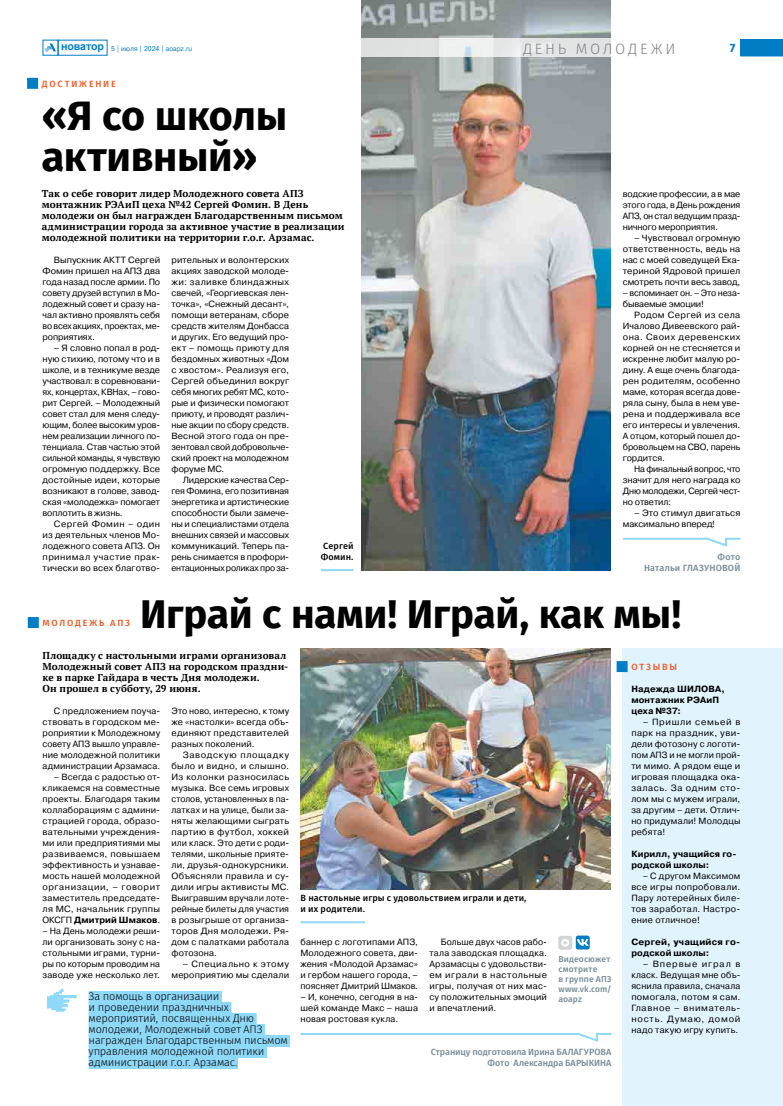
<style>
.page{position:relative;width:783px;height:1106px;background:#fff}
.page>*{position:absolute;margin:0;border:0;box-sizing:border-box;transform-origin:0 0}
.t1{font:700 41px/41px "Fira Sans OT";letter-spacing:-.01em;color:#000}
.t2{font:700 40px "Fira Sans OT";letter-spacing:-.005em;color:#000}
.t3{font:15px "Fira Sans OT Light";letter-spacing:.18em;color:#808285}
.t4{font:700 12px "Fira Sans OT";color:#007dc5}
.t5{font:11px/11px "Fira Sans OT Light";letter-spacing:-.01em;color:#000}
.t6{font:700 10px/11px "PT Serif";letter-spacing:.015em;color:#000}
.t7{font:9px/11px "Pragmatica";letter-spacing:.01em;color:#000;text-align:justify}
.t8{font:700 9px/11px "Pragmatica";letter-spacing:.015em;color:#000}
.t9{font:9px/11px "Fira Sans OT Medium";letter-spacing:.01em;color:#000}
.t10{font:9px/11px "Fira Sans OT Medium";letter-spacing:.005em;color:#748a96;text-align:right}
.t11{font:9px/11px "Pragmatica";letter-spacing:-.015em;color:#000}
.t12{font:9px "Fira Sans OT Medium";letter-spacing:.205em;color:#f15822}
.t13{font:9px/11px "Fira Sans OT Medium";letter-spacing:.025em;color:#748a96;text-align:right}
.t14{font:8.5px/10px "Fira Sans OT Medium";letter-spacing:.015em;color:#748a96}
.t15{font:7px "Pragmatica";letter-spacing:.01em;color:#007dc5;scale:.93 1}
.s1{font-family:"Arial";font-weight:700;font-size:10.6px}
.s2{font-weight:700}
</style>
<div class="page">
<img style="left:361px;top:0;width:249px;height:571px">
<svg style="left:27px;top:78px;width:12px;height:11px"></svg>
<svg style="left:28px;top:617px;width:11px;height:11px"></svg>
<div style="left:622px;top:649px;width:160px;height:457px;background:#e1f4fd"></div>
<svg style="left:616px;top:661px;width:12px;height:11px"></svg>
<div style="left:89px;top:991px;width:133px;height:12px;background:#8ed8f8"></div>
<div style="left:89px;top:1002px;width:142px;height:12px;background:#8ed8f8"></div>
<div style="left:89px;top:1013px;width:167px;height:12px;background:#8ed8f8"></div>
<div style="left:89px;top:1024px;width:176px;height:12px;background:#8ed8f8"></div>
<div style="left:89px;top:1035px;width:201px;height:12px;background:#8ed8f8"></div>
<div style="left:89px;top:1046px;width:178px;height:12px;background:#8ed8f8"></div>
<div style="left:89px;top:1057px;width:149px;height:12px;background:#8ed8f8"></div>
<img style="left:300px;top:648px;width:310px;height:242px">
<svg style="left:558px;top:935px;width:31px;height:14px"></svg>
<hr style="left:300px;top:921px;width:65px;height:2px;background:#8ed8f8">
<svg style="left:622px;top:537px;width:119px;height:10px"></svg>
<svg style="left:300px;top:1033px;width:312px;height:9px"></svg>
<hr style="left:321px;top:569px;width:32px;height:2px;background:#8ed8f8">
<svg style="left:47px;top:988px;width:30px;height:23px"></svg>
<svg style="left:42px;top:38px;width:740px;height:19px"></svg>
<svg style="left:44px;top:44px;width:12px;height:7px"></svg>
<svg style="left:740px;top:39px;width:42px;height:17px"></svg>
<p class="t15" style="left:61px;top:44px;width:142px"><span class="s1">новатор</span> 5 | июля | 2024 | aoapz.ru</p>
<h3 class="t3" style="left:523px;top:38px;width:154px">день молодежи</h3>
<h3 class="t4" style="left:729px;top:39px;width:7px">7</h3>
<p class="t12" style="left:42px;top:77px;width:75px">Дос ти жени е</p>
<h1 class="t1" style="left:42px;top:98px;width:247px">«Я со школы активный»</h1>
<p class="t6" style="left:42px;top:187px;width:304px">Так о себе говорит лидер Молодежного совета АПЗ монтажник РЭАиП цеха №42 Сергей Фомин. В День молодежи он был награжден Благодарственным письмом администрации города за активное участие в реализации молодежной политики на территории г.о.г. Арзамас.</p>
<p class="t7" style="left:622px;top:188px;width:119px">водские профессии, а в мае этого года, в День рождения АПЗ, он стал ведущим празд&shy;ничного мероприятия.</p>
<p class="t7" style="left:622px;top:232px;width:119px;text-indent:11px">– Чувствовал огромную ответственность, ведь на нас с моей соведущей Ека&shy;териной Ядровой пришел смотреть почти весь завод,</p>
<p class="t11" style="left:622px;top:287px;width:119px">– вспоминает он. – Это неза&shy;бываемые эмоции!</p>
<p class="t7" style="left:622px;top:309px;width:119px;text-indent:11px">Родом Сергей из села Ичалово Дивеевского рай&shy;она. Своих деревенских корней он не стесняется и искренне любит малую ро&shy;дину. А еще очень благода&shy;рен родителям, особенно маме, которая всегда дове&shy;ряла сыну, была в нем уве&shy;рена и поддерживала все его интересы и увлечения.<br>А отцом, который пошел до&shy;бровольцем на СВО, парень гордится.</p>
<p class="t7" style="left:622px;top:463px;width:119px;text-indent:11px">На финальный вопрос, что значит для него награда ко Дню молодежи, Сергей чест&shy;но ответил:</p>
<p class="t7" style="left:622px;top:507px;width:119px;text-indent:11px">– Это стимул двигаться максимально вперед!</p>
<p class="t13" style="left:643px;top:552px;width:98px">Фото<br>Натальи Глазуновой</p>
<p class="t7" style="left:43px;top:254px;width:119px;text-indent:11px">Выпускник АКТТ Сергей Фомин пришел на АПЗ два года назад после армии. По совету друзей вступил в Мо&shy;лодежный совет и сразу на&shy;чал активно проявлять себя во всех акциях, проектах, ме&shy;роприятиях.</p>
<p class="t7" style="left:43px;top:342px;width:119px;text-indent:11px">– Я словно попал в род&shy;ную стихию, потому что и в школе, и в техникуме везде участвовал: в соревновани&shy;ях, концертах, КВНах, – гово&shy;рит Сергей. – Молодежный совет стал для меня следу&shy;ющим, более высоким уров&shy;нем реализации личного по&shy;тенциала. Став частью этой сильной команды, я чувствую огромную поддержку. Все достойные идеи, которые возникают в голове, завод&shy;ская «молодежка» помогает воплотить в жизнь.</p>
<p class="t7" style="left:43px;top:518px;width:119px;text-indent:11px">Сергей Фомин – один из деятельных членов Мо&shy;лодежного совета АПЗ. Он принимал участие прак&shy;тически во всех благотво-</p>
<p class="t7" style="left:171px;top:254px;width:119px">рительных и волонтерских акциях заводской молоде&shy;жи: заливке блиндажных свечей, «Георгиевская лен&shy;точка», «Снежный десант», помощи ветеранам, сборе средств жителям Донбасса и других. Его ведущий про&shy;ект – помощь приюту для бездомных животных «Дом с хвостом». Реализуя его, Сергей объединил вокруг себя многих ребят МС, кото&shy;рые и физически помогают приюту, и проводят различ&shy;ные акции по сбору средств.<br>Весной этого года он пре&shy;зентовал свой добровольче&shy;ский проект на молодежном форуме МС.</p>
<p class="t7" style="left:171px;top:474px;width:119px;text-indent:11px">Лидерские качества Сер&shy;гея Фомина, его позитивная энергетика и артистические способности были замече&shy;ны и специалистами отдела внешних связей и массовых коммуникаций. Теперь па&shy;рень снимается в профори&shy;ентационных роликах про за-</p>
<p class="t9" style="left:321px;top:541px;width:34px">Сергей<br>Фомин.</p>
<h2 class="t2" style="left:140px;top:586px;width:542px">Играй с нами! Играй, как мы!</h2>
<p class="t12" style="left:631px;top:660px;width:47px">Отзывы</p>
<p class="t8" style="left:631px;top:683px;width:55px">Надежда Шилова</p>
<p class="t8" style="left:721px;top:683px;width:5px">,</p>
<p class="t8" style="left:631px;top:694px;width:89px">монтажник РЭАиП цеха №37:</p>
<p class="t7" style="left:631px;top:716px;width:111px;text-indent:11px">– Пришли семьей в парк на праздник, уви&shy;дели фотозону с логоти&shy;пом АПЗ и не могли прой&shy;ти мимо. А рядом еще и игровая площадка ока&shy;залась. За одним сто&shy;лом мы с мужем играли, за другим – дети. Отлич&shy;но придумали! Молодцы ребята!</p>
<p class="t8" style="left:631px;top:848px;width:107px">Кирилл, учащийся го&shy;родской школы:</p>
<p class="t7" style="left:631px;top:870px;width:111px;text-indent:11px">– С другом Максимом все игры попробовали.<br>Пару лотерейных биле&shy;тов заработал. Настро&shy;ение отличное!</p>
<p class="t8" style="left:631px;top:936px;width:111px">Сергей, учащийся го&shy;родской школы:</p>
<p class="t7" style="left:631px;top:958px;width:111px;text-indent:11px">– Впервые играл в класк. Ведущая мне объ&shy;яснила правила, сначала помогала, потом я сам.<br>Главное – вниматель&shy;ность. Думаю, домой надо такую игру купить.</p>
<p class="t12" style="left:43px;top:616px;width:89px">Молодежь АПЗ</p>
<p class="t6" style="left:43px;top:649px;width:247px">Площадку с настольными играми организовал Молодежный совет АПЗ на городском праздни&shy;ке в парке Гайдара в честь Дня молодежи.<br>Он прошел в субботу, 29 июня.</p>
<p class="t7" style="left:43px;top:705px;width:119px;text-indent:11px">С предложением поуча&shy;ствовать в городском ме&shy;роприятии к Молодежному совету АПЗ вышло управле&shy;ние молодежной политики администрации Арзамаса.</p>
<p class="t7" style="left:43px;top:771px;width:119px;text-indent:11px">– Всегда с радостью от&shy;кликаемся на совместные проекты. Благодаря таким коллаборациям с админи&shy;страцией города, образо&shy;вательными учреждения&shy;ми или предприятиями мы развиваемся, повышаем эффективность и узнавае&shy;мость нашей молодежной организации, – говорит заместитель председате&shy;ля МС, начальник группы ОКСГП <span class="s2">Дмитрий Шмаков</span>.</p>
<p class="t7" style="left:43px;top:925px;width:119px">– На День молодежи реши&shy;ли организовать зону с на&shy;стольными играми, турни&shy;ры по которым проводим на заводе уже несколько лет.</p>
<p class="t7" style="left:171px;top:705px;width:119px">Это ново, интересно, к тому же «настолки» всегда объ&shy;единяют представителей разных поколений.</p>
<p class="t7" style="left:171px;top:749px;width:119px;text-indent:11px">Заводскую площадку было и видно, и слышно.<br>Из колонки разносилась музыка. Все семь игровых столов, установленных в па&shy;латках и на улице, были за&shy;няты желающими сыграть партию в футбол, хоккей или класк. Это дети с роди&shy;телями, школьные прияте&shy;ли, друзья-однокурсники.<br>Объясняли правила и су&shy;дили игры активисты МС.<br>Выигравшим вручали лоте&shy;рейные билеты для участия в розыгрыше от организа&shy;торов Дня молодежи. Ря&shy;дом с палатками работала фотозона.</p>
<p class="t7" style="left:171px;top:958px;width:119px;text-align:right">– Специально к этому мероприятию мы сделали</p>
<p class="t9" style="left:300px;top:893px;width:227px">В настольные игры с удовольствием играли и дети, и их родители.</p>
<p class="t7" style="left:300px;top:936px;width:119px">баннер с логотипами АПЗ, Молодежного совета, дви&shy;жения «Молодой Арзамас» и гербом нашего города, – поясняет Дмитрий Шмаков.</p>
<p class="t7" style="left:300px;top:991px;width:119px">– И, конечно, сегодня в на&shy;шей команде Макс – наша новая ростовая кукла.</p>
<p class="t7" style="left:429px;top:936px;width:119px;text-indent:11px">Больше двух часов рабо&shy;тала заводская площадка.<br>Арзамасцы с удовольстви&shy;ем играли в настольные игры, получая от них мас&shy;су положительных эмоций и впечатлений.</p>
<p class="t14" style="left:558px;top:955px;width:55px">Видеосюжет смотрите<br>в группе АПЗ www.vk.com/ aoapz</p>
<p class="t5" style="left:89px;top:991px;width:201px">За помощь в организации<br>и проведении праздничных мероприятий, посвященных Дню молодежи, Молодежный совет АПЗ награжден Благодарственным письмом управления молодежной политики администрации г.о.г. Арзамас.</p>
<p class="t10" style="left:430px;top:1047px;width:182px">Страницу подготовила Ирина Балагурова<br>Фото Александра Барыки на</p>
</div>
